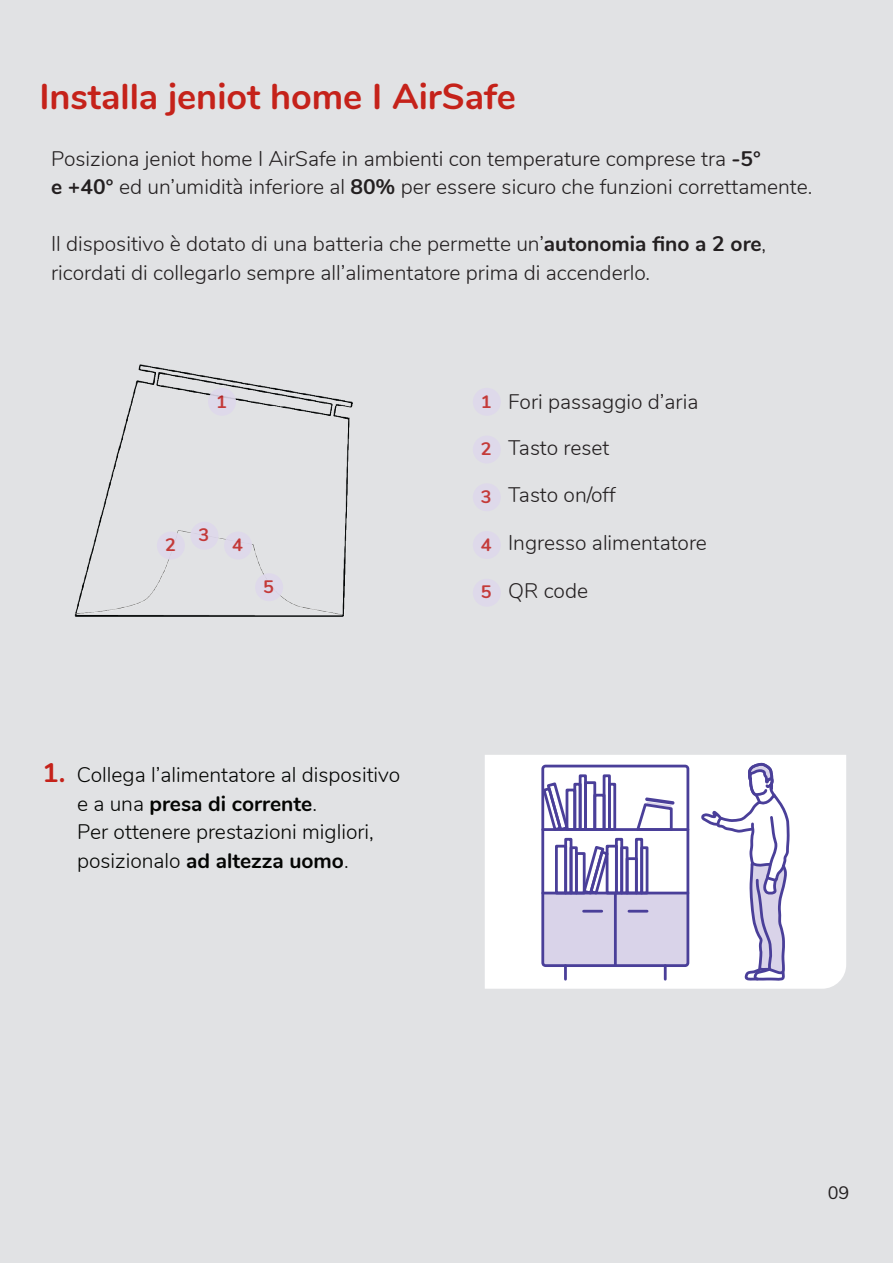
<style>
.page{position:relative;width:893px;height:1263px;background:#e1e2e4}
.page>*{position:absolute;margin:0;border:0;box-sizing:border-box;transform-origin:0 0}
.t1{font:700 36px "Nunito";color:#c5221a}
.t2{font:300 21px/28.5px "Nunito";color:#231f20}
.t3{font:300 21px/28.5px "Nunito";color:#040503}
.t4{font:700 18px "Nunito";color:#c12726}
.t5{font:18px "Nunito";color:#231f20}
.s1{font-weight:700}
.s2{font-weight:700;font-size:27px;color:#c5221a}
</style>
<div class="page">
<img style="left:74px;top:365px;width:278px;height:252px">
<div style="left:208px;top:388px;width:28px;height:28px;background:#ded8eb;border-radius:50%"></div>
<div style="left:473px;top:388px;width:28px;height:28px;background:#ded8eb;border-radius:50%"></div>
<div style="left:473px;top:436px;width:28px;height:27px;background:#ded8eb;border-radius:50%"></div>
<div style="left:473px;top:483px;width:28px;height:28px;background:#ded8eb;border-radius:50%"></div>
<div style="left:473px;top:531px;width:28px;height:28px;background:#ded8eb;border-radius:50%"></div>
<div style="left:473px;top:579px;width:28px;height:28px;background:#ded8eb;border-radius:50%"></div>
<div style="left:157px;top:531px;width:28px;height:28px;background:#ded8eb;border-radius:50%"></div>
<div style="left:190px;top:522px;width:28px;height:28px;background:#ded8eb;border-radius:50%"></div>
<div style="left:224px;top:531px;width:28px;height:28px;background:#ded8eb;border-radius:50%"></div>
<div style="left:255px;top:573px;width:28px;height:28px;background:#ded8eb;border-radius:50%"></div>
<div style="left:485px;top:755px;width:361px;height:234px;background:#fff"></div>
<div style="left:543px;top:893px;width:145px;height:73px;background:#d9d3e9"></div>
<div style="left:541px;top:765px;width:148px;height:202px;border:3px solid #4a3f99;border-radius:3px"></div>
<hr style="left:543px;top:828px;width:145px;height:3px;background:#4a3f99">
<hr style="left:543px;top:892px;width:145px;height:2px;background:#4a3f99">
<hr style="left:614px;top:893px;width:3px;height:73px;background:#4a3f99">
<svg style="left:584px;top:910px;width:18px;height:2px"></svg>
<svg style="left:629px;top:910px;width:18px;height:2px"></svg>
<svg style="left:564px;top:966px;width:3px;height:13px"></svg>
<svg style="left:664px;top:966px;width:3px;height:13px"></svg>
<svg style="left:634px;top:797px;width:41px;height:35px"></svg>
<div style="left:575px;top:852px;width:11px;height:42px;border:3px solid #4a3f99"></div>
<svg style="left:581px;top:844px;width:29px;height:51px"></svg>
<div style="left:564px;top:838px;width:8px;height:56px;border:3px solid #4a3f99"></div>
<div style="left:570px;top:846px;width:8px;height:48px;border:3px solid #4a3f99"></div>
<div style="left:555px;top:845px;width:12px;height:49px;border:3px solid #4a3f99"></div>
<div style="left:615px;top:838px;width:8px;height:56px;border:3px solid #4a3f99"></div>
<div style="left:620px;top:846px;width:8px;height:48px;border:3px solid #4a3f99"></div>
<div style="left:606px;top:845px;width:12px;height:49px;border:3px solid #4a3f99"></div>
<div style="left:635px;top:838px;width:8px;height:56px;border:3px solid #4a3f99"></div>
<div style="left:640px;top:846px;width:8px;height:48px;border:3px solid #4a3f99"></div>
<div style="left:626px;top:857px;width:12px;height:37px;border:3px solid #4a3f99"></div>
<div style="left:603px;top:774px;width:8px;height:57px;border:3px solid #4a3f99"></div>
<div style="left:608px;top:783px;width:8px;height:48px;border:3px solid #4a3f99"></div>
<div style="left:593px;top:794px;width:12px;height:37px;border:3px solid #4a3f99"></div>
<div style="left:566px;top:789px;width:10px;height:42px;border:3px solid #4a3f99"></div>
<svg style="left:541px;top:780px;width:29px;height:53px;background:#a9a4ce"></svg>
<div style="left:579px;top:774px;width:8px;height:57px;border:3px solid #4a3f99"></div>
<div style="left:573px;top:783px;width:9px;height:48px;border:3px solid #4a3f99"></div>
<div style="left:584px;top:781px;width:12px;height:50px;border:3px solid #4a3f99"></div>
<svg style="left:701px;top:761px;width:90px;height:221px;background:#e3e1ef"></svg>
<h1 class="t1" style="left:39px;top:70px;width:478px">Installa jeniot home I AirSafe</h1>
<p class="t2" style="left:51px;top:143px;width:763px">Posiziona jeniot home I AirSafe in ambienti con temperature comprese tra <span class="s1">-5°<br>e +40°</span> ed un’umidità inferiore al <span class="s1">80%</span> per essere sicuro che funzioni correttamente.</p>
<p class="t2" style="left:51px;top:229px;width:717px">Il dispositivo è dotato di una batteria che permette un’<span class="s1">autonomia fino a 2 ore</span>, ricordati di collegarlo sempre all’alimentatore prima di accenderlo.</p>
<p class="t4" style="left:165px;top:532px;width:12px">2</p>
<p class="t4" style="left:199px;top:522px;width:12px">3</p>
<p class="t4" style="left:216px;top:388px;width:12px">1</p>
<p class="t4" style="left:481px;top:388px;width:12px">1</p>
<p class="t4" style="left:481px;top:436px;width:12px">2</p>
<p class="t4" style="left:481px;top:483px;width:12px">3</p>
<p class="t4" style="left:481px;top:531px;width:12px">4</p>
<p class="t4" style="left:481px;top:579px;width:12px">5</p>
<p class="t4" style="left:232px;top:532px;width:12px">4</p>
<p class="t4" style="left:263px;top:573px;width:12px">5</p>
<p class="t2" style="left:508px;top:378px;width:192px;line-height:45.5px">Fori passaggio d’aria<br>Tasto reset</p>
<p class="t2" style="left:508px;top:480px;width:109px">Tasto on/off</p>
<p class="t2" style="left:508px;top:527px;width:200px">Ingresso alimentatore</p>
<p class="t2" style="left:508px;top:575px;width:82px">QR code</p>
<p class="t3" style="left:77px;top:759px;width:325px;text-indent:-35px"><span class="s2">1.</span> Collega l’alimentatore al dispositivo e a una <span class="s1">presa di corrente</span>.<br>Per ottenere prestazioni migliori, posizionalo <span class="s1">ad altezza uomo</span>.</p>
<p class="t5" style="left:828px;top:1180px;width:23px">09</p>
</div>
